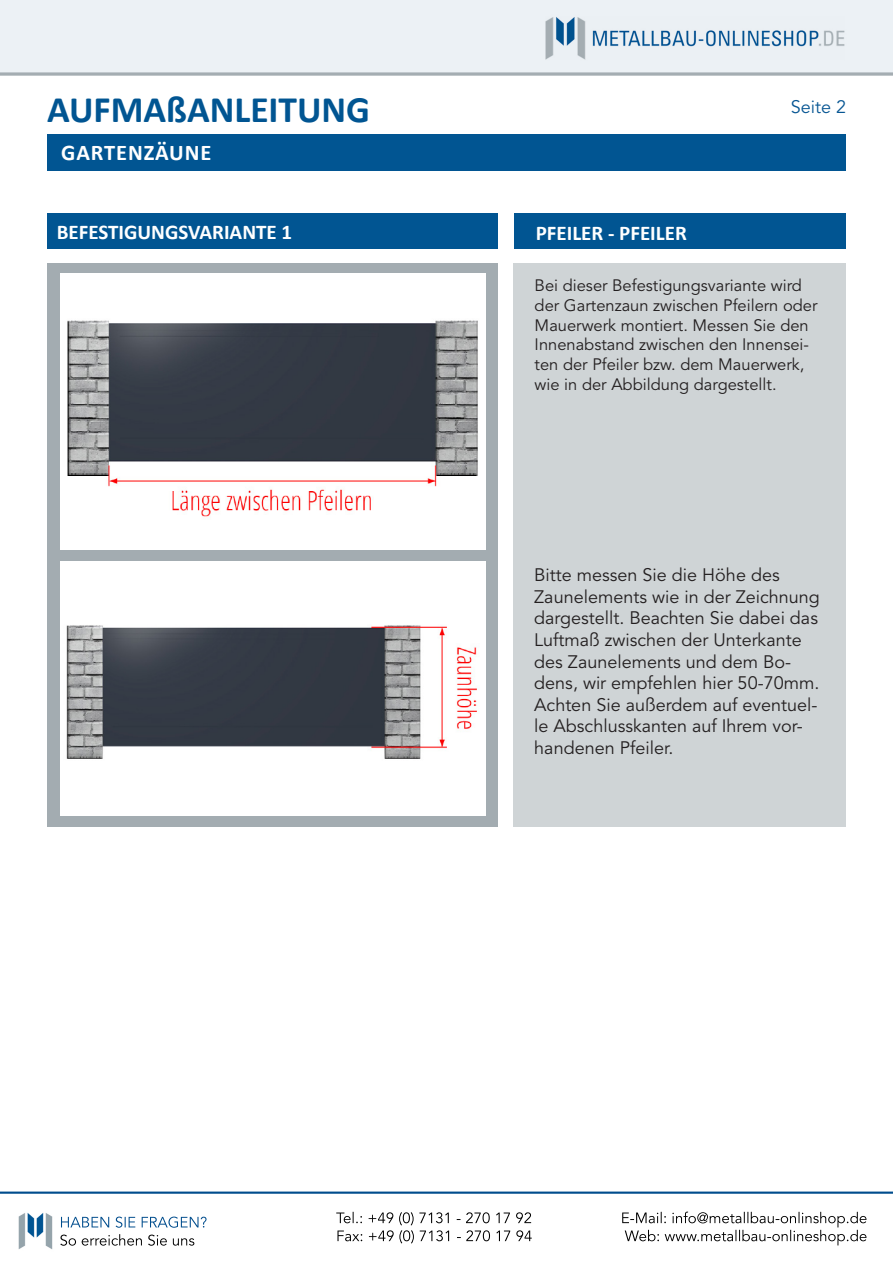
<style>
.page{position:relative;width:893px;height:1263px;background:#fff}
.page>*{position:absolute;margin:0;border:0;box-sizing:border-box;transform-origin:0 0}
.t1{font:700 37.5px "Calibri";color:#015592}
.t2{font:700 22.5px "Calibri";letter-spacing:.04em;color:#fff}
.t3{font:700 21px "Calibri";color:#fff}
.t4{font:18px/21.6px "Avenir";color:#231f20}
.t5{font:18px "Avenir";color:#075693}
.t6{font:16.5px/19.8px "Avenir";color:#231f20}
</style>
<div class="page">
<img style="left:0;top:0;width:893px;height:1249px">
<div style="left:47px;top:134px;width:799px;height:36px;background:#015592"></div>
<div style="left:47px;top:263px;width:451px;height:564px;background:#a3acb1"></div>
<div style="left:61px;top:273px;width:425px;height:276px;background:#fff"></div>
<img style="left:67px;top:320px;width:411px;height:197px">
<div style="left:514px;top:263px;width:332px;height:564px;background:#cfd4d6"></div>
<div style="left:61px;top:562px;width:425px;height:254px;background:#fff"></div>
<img style="left:66px;top:625px;width:411px;height:134px">
<div style="left:47px;top:214px;width:450px;height:35px;background:#015592"></div>
<div style="left:514px;top:214px;width:331px;height:35px;background:#015592"></div>
<h1 class="t1" style="left:47px;top:83px;width:325px">AUFMAßANLEITUNG</h1>
<p class="t5" style="left:791px;top:94px;width:57px">Seite 2</p>
<p class="t2" style="left:61px;top:136px;width:152px">GARTENZÄUNE</p>
<p class="t3" style="left:57px;top:217px;width:237px">BEFESTIGUNGSVARIANTE 1</p>
<p class="t3" style="left:536px;top:218px;width:153px">PFEILER - PFEILER</p>
<p class="t6" style="left:535px;top:276px;width:284px">Bei dieser Befestigungsvariante wird der Gartenzaun zwischen Pfeilern oder Mauerwerk montiert. Messen Sie den Innenabstand zwischen den Innensei&shy;ten der Pfeiler bzw. dem Mauerwerk, wie in der Abbildung dargestellt.</p>
<p class="t4" style="left:534px;top:565px;width:287px">Bitte messen Sie die Höhe des<br>Zaunelements wie in der Zeichnung dargestellt. Beachten Sie dabei das<br>Luftmaß zwischen der Unterkante des Zaunelements und dem Bo&shy;dens, wir empfehlen hier 50-70mm.</p>
<p class="t4" style="left:534px;top:694px;width:285px">Achten Sie außerdem auf eventuel&shy;le Abschlusskanten auf Ihrem vor&shy;handenen Pfeiler.</p>
</div>
